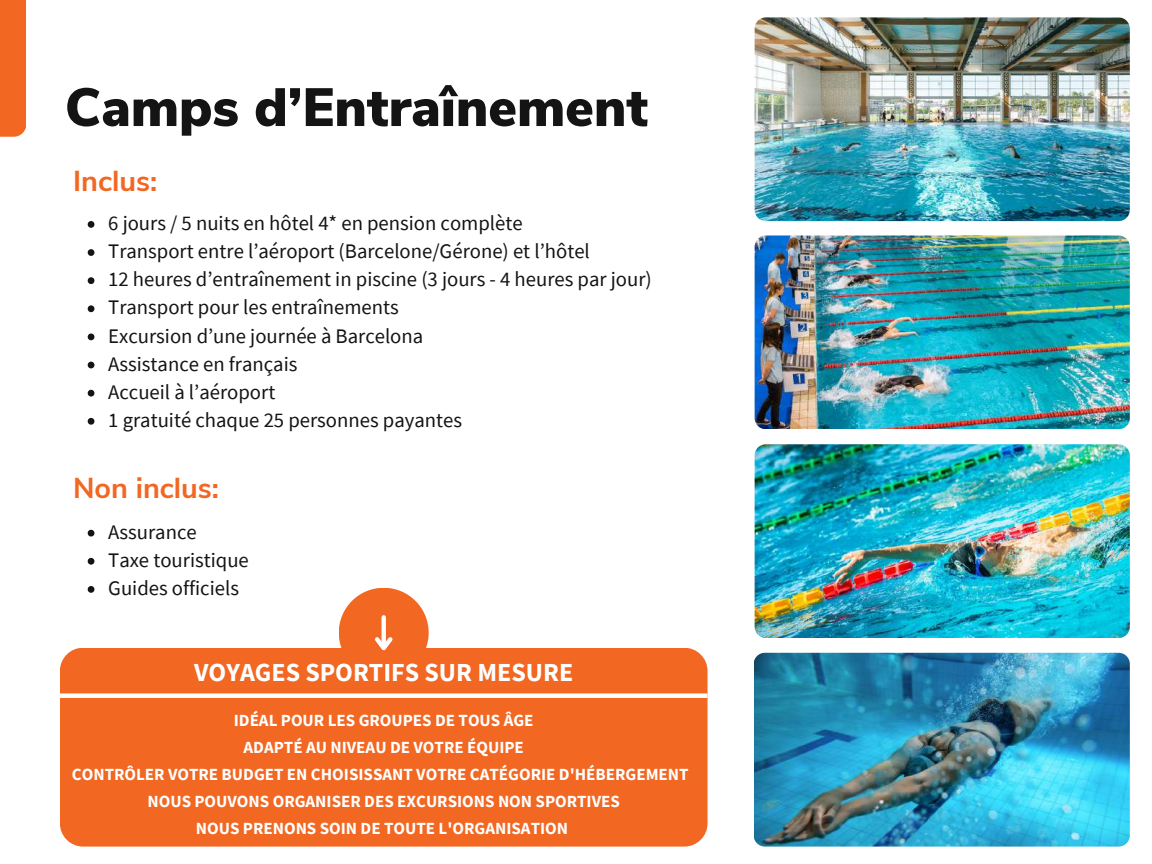
<style>
.page{position:relative;width:1152px;height:864px;background:#fff}
.page>*{position:absolute;margin:0;border:0;box-sizing:border-box;transform-origin:0 0}
.t1{font:900 53.7px "Nunito Sans";color:#141414}
.t2{font:700 28.8px "Nunito Sans";color:#f26721}
.t3{font:700 25.95px "Source Sans Pro";color:#fff}
.t4{font:20.7px/28.2px "Source Sans Pro";color:#141414}
.t5{font:700 16.95px/27px "Source Sans Pro";color:#fff;text-align:center}
</style>
<div class="page">
<div style="left:60px;top:648px;width:648px;height:199px;background:#f26721;border-radius:23px"></div>
<div style="left:339px;top:588px;width:90px;height:90px;background:#f26721;border-radius:50%"></div>
<svg style="left:382px;top:617px;width:4px;height:16px"></svg>
<svg style="left:375px;top:633px;width:18px;height:18px"></svg>
<img style="left:754px;top:653px;width:375px;height:193px;border-radius:11px">
<img style="left:755px;top:444px;width:375px;height:194px;border-radius:11px">
<img style="left:755px;top:17px;width:375px;height:204px;border-radius:11px">
<svg style="left:88px;top:221px;width:6px;height:7px"></svg>
<svg style="left:88px;top:249px;width:6px;height:7px"></svg>
<svg style="left:88px;top:277px;width:6px;height:7px"></svg>
<svg style="left:88px;top:305px;width:6px;height:7px"></svg>
<svg style="left:88px;top:334px;width:6px;height:6px"></svg>
<svg style="left:88px;top:362px;width:6px;height:6px"></svg>
<svg style="left:88px;top:390px;width:6px;height:7px"></svg>
<svg style="left:88px;top:418px;width:6px;height:7px"></svg>
<svg style="left:88px;top:530px;width:6px;height:7px"></svg>
<svg style="left:88px;top:558px;width:6px;height:7px"></svg>
<svg style="left:88px;top:586px;width:6px;height:7px"></svg>
<div style="left:0;top:0;width:26px;height:137px;background:#f26721"></div>
<img style="left:755px;top:235px;width:375px;height:194px;border-radius:11px">
<div style="left:60px;top:693px;width:648px;height:5px;background:#fff"></div>
<h1 class="t1" style="left:65px;top:72px;width:585px">Camps d’Entraînement</h1>
<h2 class="t2" style="left:73px;top:161px;width:86px">Inclus:</h2>
<p class="t4" style="left:108px;top:209px;width:545px">6 jours / 5 nuits en hôtel 4* en pension complète<br>Transport entre l’aéroport (Barcelone/Gérone) et l’hôtel<br>12 heures d’entraînement in piscine (3 jours - 4 heures par jour)<br>Transport pour les entraînements<br>Excursion d’une journée à Barcelona<br>Assistance en français<br>Accueil à l’aéroport<br>1 gratuité chaque 25 personnes payantes</p>
<h2 class="t2" style="left:73px;top:469px;width:148px">Non inclus:</h2>
<p class="t4" style="left:108px;top:517px;width:142px">Assurance<br>Taxe touristique<br>Guides officiels</p>
<p class="t3" style="left:194px;top:656px;width:381px">VOYAGES SPORTIFS SUR MESURE</p>
<p class="t5" style="left:72px;top:707px;width:618px">IDÉAL POUR LES GROUPES DE TOUS ÂGE<br>ADAPTÉ AU NIVEAU DE VOTRE ÉQUIPE<br>CONTRÔLER VOTRE BUDGET EN CHOISISSANT VOTRE CATÉGORIE D'HÉBERGEMENT NOUS POUVONS ORGANISER DES EXCURSIONS NON SPORTIVES<br>NOUS PRENONS SOIN DE TOUTE L'ORGANISATION</p>
</div>
